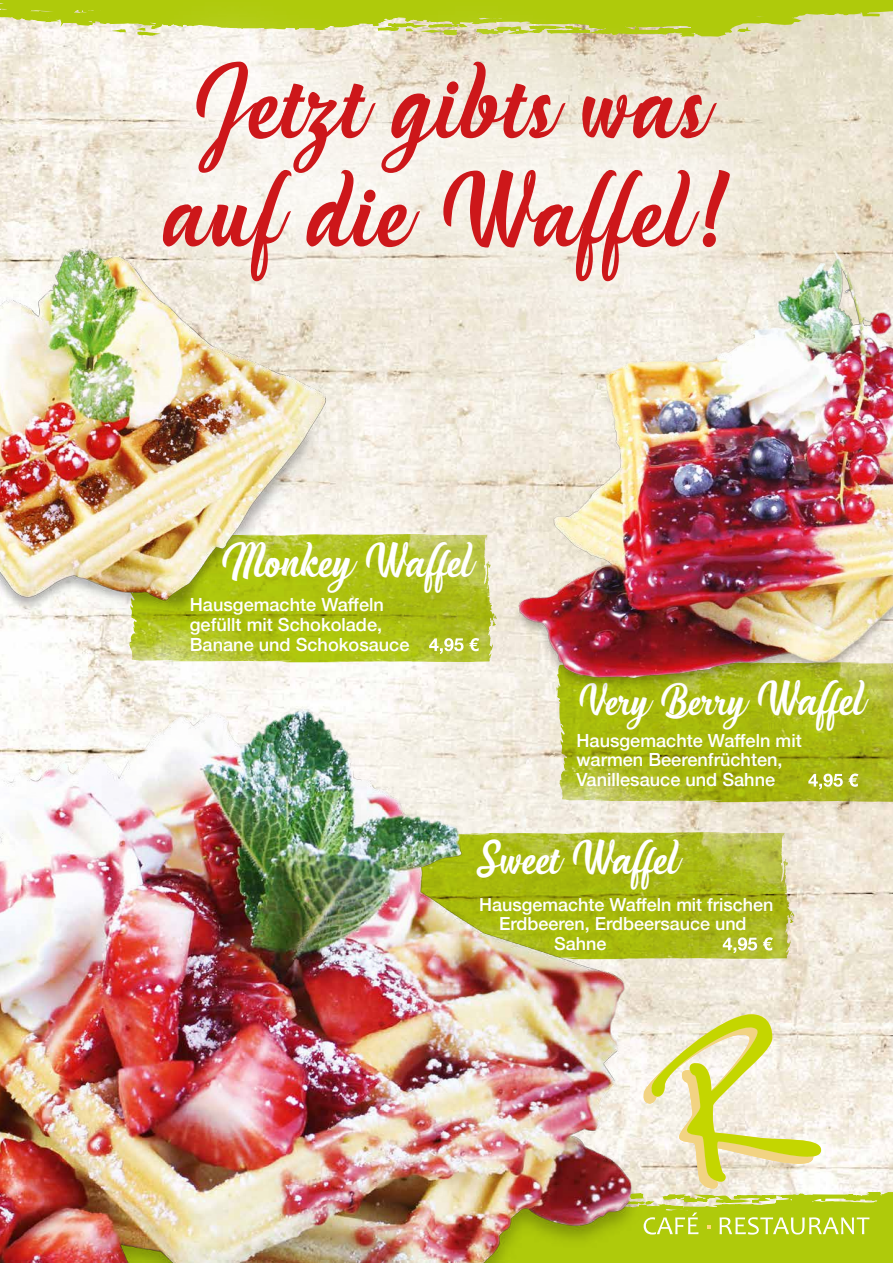
<style>
.page{position:relative;width:893px;height:1263px;background:#fff}
.page>*{position:absolute;margin:0;border:0;box-sizing:border-box;transform-origin:0 0}
.t1{font:90.15px/108.3px "Handycheera";letter-spacing:.03em;color:#cd171a}
.t2{font:41.25px "Handycheera";color:#fff}
.t3{font:40.8px "Handycheera";color:#fff}
.t4{font:37.95px "Handycheera";color:#fff}
.t5{font:500 18.15px/19.8px "Helvetica Neue";color:#fff}
.t6{font:500 18px "Helvetica Neue";color:#fff}
.s1{font-size:41.25px}
</style>
<div class="page">
<img style="left:0;top:51px;width:893px;height:1126px">
<svg style="left:740px;top:1177px;width:153px;height:86px;background:#bdd238"></svg>
<svg style="left:0;top:0;width:893px;height:51px;background:#d7dc90"></svg>
<svg style="left:740px;top:1217px;width:129px;height:17px"></svg>
<svg style="left:740px;top:1014px;width:81px;height:175px;background:#ece8ba"></svg>
<div style="left:87px;top:0;width:717px;height:358px;background:#fff;opacity:.7"></div>
<svg style="left:740px;top:704px;width:153px;height:98px;background:#a6b414"></svg>
<img style="left:740px;top:704px;width:102px;height:23px">
<svg style="left:126px;top:534px;width:370px;height:128px;background:#b5c432"></svg>
<img style="left:347px;top:534px;width:65px;height:59px">
<svg style="left:740px;top:832px;width:54px;height:127px;background:#bac04b"></svg>
<img style="left:0;top:219px;width:347px;height:409px">
<img style="left:503px;top:167px;width:390px;height:537px">
<img style="left:0;top:662px;width:740px;height:601px">
<svg style="left:429px;top:638px;width:50px;height:16px"></svg>
<svg style="left:808px;top:773px;width:50px;height:16px"></svg>
<svg style="left:723px;top:937px;width:50px;height:16px"></svg>
<h1 class="t1" style="left:163px;top:53px;width:569px">Jetzt gibts was auf die Waffel!</h1>
<h2 class="t2" style="left:219px;top:533px;width:254px">Monkey Waffel</h2>
<p class="t5" style="left:190px;top:593px;width:221px">Hausgemachte Waffeln gefüllt mit Schokolade,<br>Banane und Schokosauce</p>
<h3 class="t4" style="left:576px;top:674px;width:288px">Very Berry <span class="s1">Waffel</span></h3>
<p class="t5" style="left:576px;top:729px;width:227px">Hausgemachte Waffeln mit warmen Beerenfrüchten,<br>Vanillesauce und Sahne</p>
<h3 class="t3" style="left:473px;top:830px;width:206px">Sweet Waffel</h3>
<p class="t6" style="left:479px;top:890px;width:296px">Hausgemachte Waffeln mit frischen</p>
<p class="t6" style="left:499px;top:909px;width:249px">Erdbeeren, Erdbeersauce und</p>
<p class="t6" style="left:554px;top:929px;width:54px">Sahne</p>
</div>
